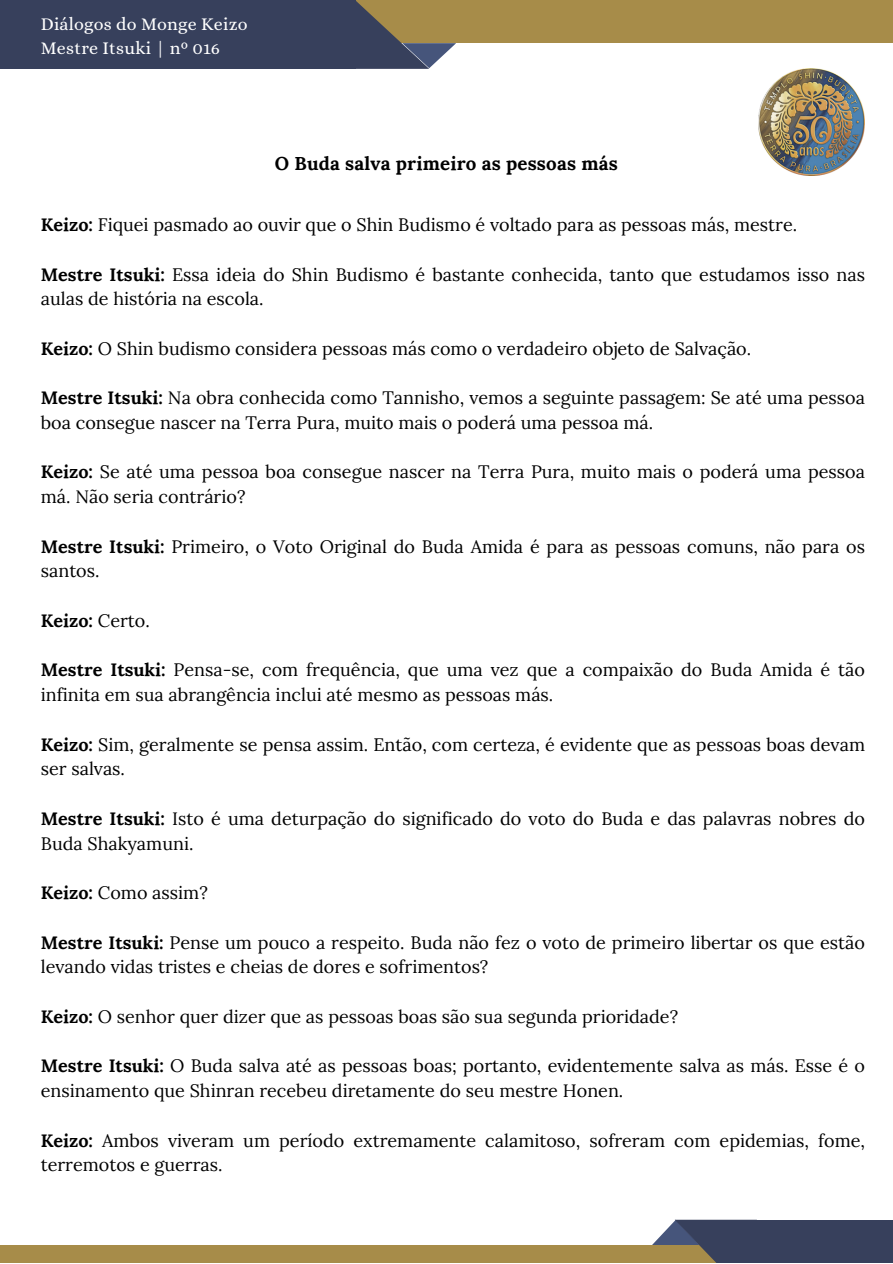
<style>
.page{position:relative;width:893px;height:1264px;background:#fff}
.page>*{position:absolute;margin:0;border:0;box-sizing:border-box;transform-origin:0 0}
.t1{font:700 18.75px "Lora";letter-spacing:.01em;color:#000}
.t2{font:18px/24.8px "Lora";color:#000}
.t3{font:18px "Alice";letter-spacing:.01em;color:#fff}
.t4{font:700 18px "Lora";color:#000}
.s1{font-weight:700}
.s2{font-weight:400}
</style>
<div class="page">
<svg style="left:653px;top:1221px;width:21px;height:23px"></svg>
<div style="left:324px;top:0;width:568px;height:43px;background:#a78c49"></div>
<div style="left:0;top:1244px;width:773px;height:18px;background:#a78c49"></div>
<div style="left:747px;top:1219px;width:145px;height:43px;background:#37405c"></div>
<svg style="left:674px;top:1219px;width:82px;height:43px;fill:#37405c"></svg>
<img style="left:758px;top:69px;width:106px;height:107px">
<div style="left:0;top:0;width:356px;height:69px;background:#37405c"></div>
<svg style="left:356px;top:1px;width:100px;height:68px"></svg>
<p class="t3" style="left:41px;top:13px;width:208px">Diálogos do Monge Keizo</p>
<p class="t3" style="left:41px;top:38px;width:181px">Mestre Itsuki | nº 016</p>
<p class="t1" style="left:275px;top:151px;width:344px">O Buda salva primeiro as pessoas más</p>
<p class="t2" style="left:41px;top:212px;width:757px"><span class="s1">Keizo:</span> Fiquei pasmado ao ouvir que o Shin Budismo é voltado para as pessoas más, mestre.</p>
<p class="t2" style="left:41px;top:261px;width:825px"><span class="s1">Mestre Itsuki:</span> Essa ideia do Shin Budismo é bastante conhecida, tanto que estudamos isso nas aulas de história na escola.</p>
<p class="t2" style="left:41px;top:336px;width:711px"><span class="s1">Keizo:</span> O Shin budismo considera pessoas más como o verdadeiro objeto de Salvação.</p>
<p class="t2" style="left:41px;top:385px;width:825px"><span class="s1">Mestre Itsuki:</span> Na obra conhecida como Tannisho, vemos a seguinte passagem: Se até uma pessoa boa consegue nascer na Terra Pura, muito mais o poderá uma pessoa má.</p>
<p class="t2" style="left:41px;top:459px;width:825px"><span class="s1">Keizo:</span> Se até uma pessoa boa consegue nascer na Terra Pura, muito mais o poderá uma pessoa má. Não seria contrário?</p>
<p class="t2" style="left:41px;top:533px;width:825px"><span class="s1">Mestre Itsuki:</span> Primeiro, o Voto Original do Buda Amida é para as pessoas comuns, não para os santos.</p>
<p class="t4" style="left:41px;top:609px;width:111px">Keizo: <span class="s2">Certo.</span></p>
<p class="t2" style="left:41px;top:657px;width:825px"><span class="s1">Mestre Itsuki:</span> Pensa-se, com frequência, que uma vez que a compaixão do Buda Amida é tão infinita em sua abrangência inclui até mesmo as pessoas más.</p>
<p class="t2" style="left:41px;top:731px;width:825px"><span class="s1">Keizo:</span> Sim, geralmente se pensa assim. Então, com certeza, é evidente que as pessoas boas devam ser salvas.</p>
<p class="t2" style="left:41px;top:806px;width:825px"><span class="s1">Mestre Itsuki:</span> Isto é uma deturpação do significado do voto do Buda e das palavras nobres do<br>Buda Shakyamuni.</p>
<p class="t2" style="left:41px;top:880px;width:169px"><span class="s1">Keizo:</span> Como assim?</p>
<p class="t2" style="left:41px;top:929px;width:825px"><span class="s1">Mestre Itsuki:</span> Pense um pouco a respeito. Buda não fez o voto de primeiro libertar os que estão levando vidas tristes e cheias de dores e sofrimentos?</p>
<p class="t2" style="left:41px;top:1003px;width:639px"><span class="s1">Keizo:</span> O senhor quer dizer que as pessoas boas são sua segunda prioridade?</p>
<p class="t2" style="left:41px;top:1053px;width:825px"><span class="s1">Mestre Itsuki:</span> O Buda salva até as pessoas boas; portanto, evidentemente salva as más. Esse é o ensinamento que Shinran recebeu diretamente do seu mestre Honen.</p>
<p class="t2" style="left:41px;top:1127px;width:825px"><span class="s1">Keizo:</span> Ambos viveram um período extremamente calamitoso, sofreram com epidemias, fome, terremotos e guerras.</p>
</div>
